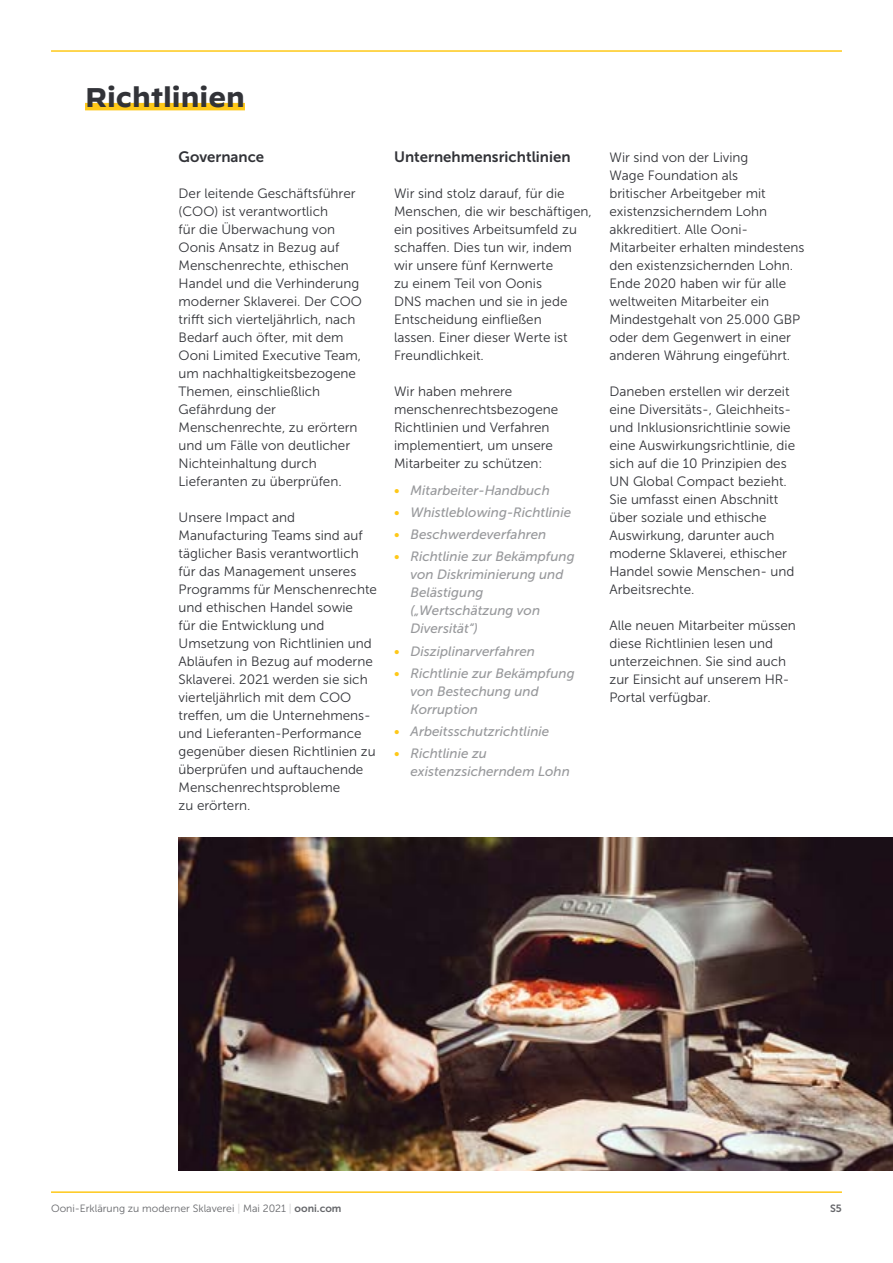
<style>
.page{position:relative;width:893px;height:1263px;background:#fff}
.page>*{position:absolute;margin:0;border:0;box-sizing:border-box;transform-origin:0 0}
.t1{font:700 27px "Decimal";color:#323338}
.t2{font:15px "Museo Sans 700";color:#323338}
.t3{font:13.5px/18px "Museo Sans 300";color:#323338}
.t4{font:italic 13.5px/18px "Museo Sans 500";color:#98999c}
.t5{font:10.5px "Museo Sans 300";color:#65666a}
.t6{font:10.5px "Museo Sans 700";color:#65666a}
.s1{color:#fec818}
.s2{color:#cccccd}
.s3{font-family:"Museo Sans 700"}
</style>
<div class="page">
<hr style="left:51px;top:50px;width:791px;height:2px;background:#fec818">
<hr style="left:51px;top:1191px;width:791px;height:2px;background:#fec818">
<div style="left:85px;top:103px;width:160px;height:7px;background:#fec818"></div>
<img style="left:179px;top:838px;width:714px;height:332px">
<h1 class="t1" style="left:85px;top:82px;width:161px">Richtlinien</h1>
<p class="t2" style="left:179px;top:148px;width:87px">Governance</p>
<p class="t3" style="left:179px;top:184px;width:185px">Der leitende Geschäftsführer (COO) ist verantwortlich<br>für die Überwachung von<br>Oonis Ansatz in Bezug auf<br>Menschenrechte, ethischen<br>Handel und die Verhinderung moderner Sklaverei. Der COO trifft sich vierteljährlich, nach<br>Bedarf auch öfter, mit dem<br>Ooni Limited Executive Team, um nachhaltigkeitsbezogene<br>Themen, einschließlich<br>Gefährdung der<br>Menschenrechte, zu erörtern und um Fälle von deutlicher<br>Nichteinhaltung durch<br>Lieferanten zu überprüfen.</p>
<p class="t3" style="left:179px;top:508px;width:200px">Unsere Impact and<br>Manufacturing Teams sind auf täglicher Basis verantwortlich für das Management unseres<br>Programms für Menschenrechte und ethischen Handel sowie<br>für die Entwicklung und<br>Umsetzung von Richtlinien und<br>Abläufen in Bezug auf moderne<br>Sklaverei. 2021 werden sie sich vierteljährlich mit dem COO treffen, um die Unternehmens&shy;und Lieferanten-Performance gegenüber diesen Richtlinien zu überprüfen und auftauchende<br>Menschenrechtsprobleme<br>zu erörtern.</p>
<p class="t2" style="left:394px;top:148px;width:178px">Unternehmensrichtlinien</p>
<p class="t3" style="left:394px;top:184px;width:199px">Wir sind stolz darauf, für die<br>Menschen, die wir beschäftigen, ein positives Arbeitsumfeld zu schaffen. Dies tun wir, indem wir unsere fünf Kernwerte<br>zu einem Teil von Oonis<br>DNS machen und sie in jede<br>Entscheidung einfließen<br>lassen. Einer dieser Werte ist<br>Freundlichkeit.</p>
<p class="t3" style="left:394px;top:382px;width:166px">Wir haben mehrere menschenrechtsbezogene<br>Richtlinien und Verfahren implementiert, um unsere<br>Mitarbeiter zu schützen:</p>
<p class="t4" style="left:394px;top:481px;width:157px"><span class="s1">•</span> Mitarbeiter-Handbuch</p>
<p class="t4" style="left:394px;top:503px;width:179px"><span class="s1">•</span> Whistleblowing-Richtlinie</p>
<p class="t4" style="left:394px;top:525px;width:154px"><span class="s1">•</span> Beschwerdeverfahren</p>
<p class="t4" style="left:411px;top:548px;width:166px;text-indent:-16px"><span class="s1">•</span> Richtlinie zur Bekämpfung von Diskriminierung und<br>Belästigung („Wertschätzung von<br>Diversität“)</p>
<p class="t4" style="left:394px;top:642px;width:142px"><span class="s1">•</span> Disziplinarverfahren</p>
<p class="t4" style="left:411px;top:664px;width:166px;text-indent:-16px"><span class="s1">•</span> Richtlinie zur Bekämpfung von Bestechung und<br>Korruption</p>
<p class="t4" style="left:394px;top:722px;width:157px"><span class="s1">•</span> Arbeitsschutzrichtlinie</p>
<p class="t4" style="left:411px;top:745px;width:161px;text-indent:-16px"><span class="s1">•</span> Richtlinie zu existenzsicherndem Lohn</p>
<p class="t3" style="left:609px;top:148px;width:197px">Wir sind von der Living<br>Wage Foundation als<br>britischer Arbeitgeber mit existenzsicherndem Lohn akkreditiert. Alle Ooni-<br>Mitarbeiter erhalten mindestens den existenzsichernden Lohn.<br>Ende 2020 haben wir für alle weltweiten Mitarbeiter ein<br>Mindestgehalt von 25.000 GBP oder dem Gegenwert in einer anderen Währung eingeführt.</p>
<p class="t3" style="left:609px;top:382px;width:187px">Daneben erstellen wir derzeit eine Diversitäts-, Gleichheits&shy;und Inklusionsrichtlinie sowie eine Auswirkungsrichtlinie, die sich auf die 10 Prinzipien des<br>UN Global Compact bezieht.<br>Sie umfasst einen Abschnitt über soziale und ethische<br>Auswirkung, darunter auch moderne Sklaverei, ethischer<br>Handel sowie Menschen- und<br>Arbeitsrechte.</p>
<p class="t3" style="left:609px;top:616px;width:188px">Alle neuen Mitarbeiter müssen diese Richtlinien lesen und unterzeichnen. Sie sind auch zur Einsicht auf unserem HR-<br>Portal verfügbar.</p>
<p class="t5" style="left:51px;top:1203px;width:292px">Ooni-Erklärung zu moderner Sklaverei <span class="s2">|</span> Mai 2021 <span class="s2">|</span> <span class="s3">ooni.com</span></p>
<p class="t6" style="left:830px;top:1203px;width:13px">S5</p>
</div>
